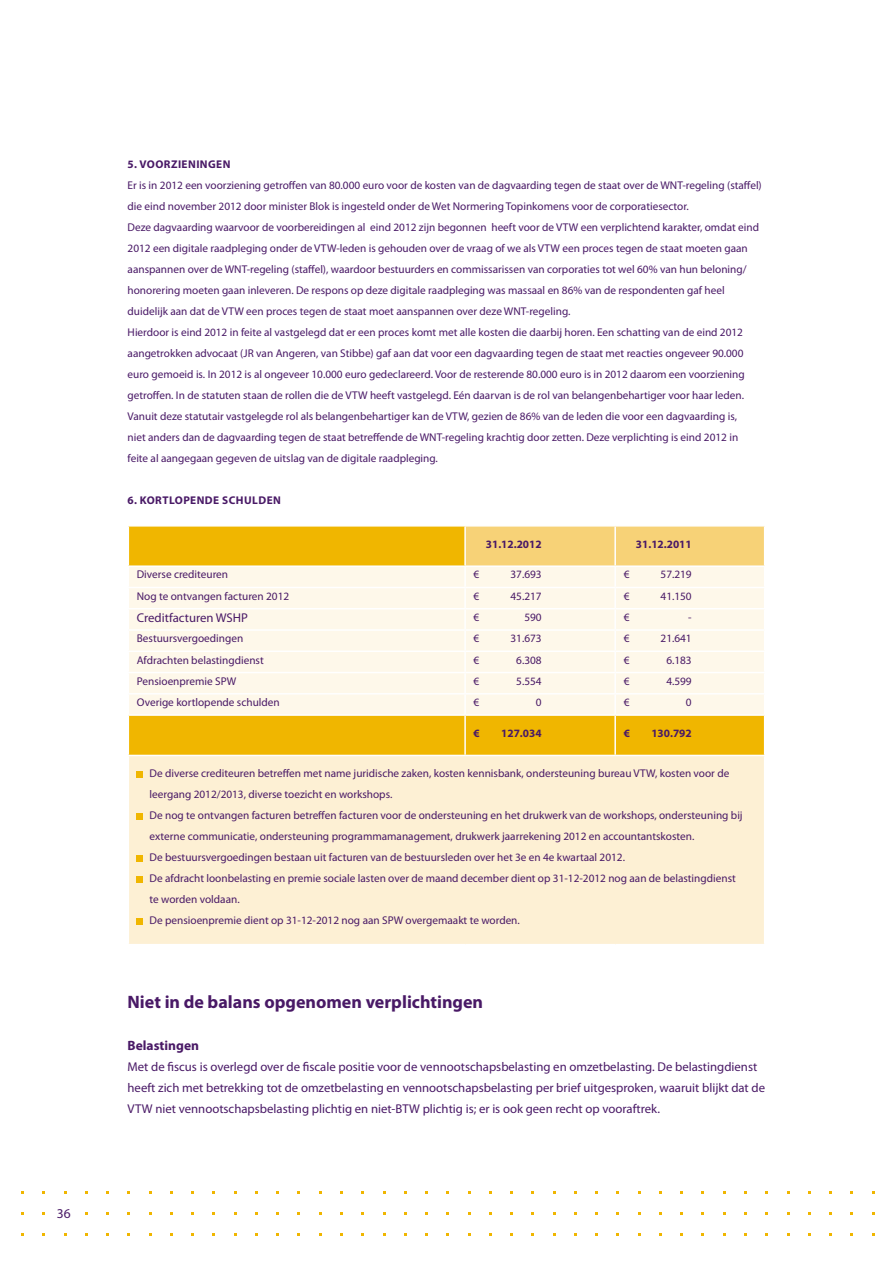
<style>
.page{position:relative;width:893px;height:1263px;background:#fff}
.page>*{position:absolute;margin:0;border:0;box-sizing:border-box;transform-origin:0 0}
.t1{font:700 18px "Myriad Pro";color:#491966}
.t2{font:700 13.5px "Myriad Pro";color:#491966}
.t3{font:13.5px "Myriad Pro";color:#491966}
.t4{font:12.75px/21px "Myriad Pro";color:#491966}
.t5{font:11.25px/21px "Myriad Pro";color:#491966}
.t6{font:700 11.25px "Myriad Pro";color:#491966}
.t7{font:700 11.25px "Myriad Pro";letter-spacing:.04em;color:#491966}
</style>
<div class="page">
<div style="left:129px;top:527px;width:635px;height:228px;background:#f0b600"></div>
<div style="left:129px;top:567px;width:335px;height:147px;background:#fef8ea"></div>
<div style="left:128px;top:755px;width:637px;height:190px;background:#fdf0d4"></div>
<hr style="left:128px;top:565px;width:337px;height:2px;background:#fff">
<hr style="left:128px;top:587px;width:337px;height:1px;background:#fff">
<hr style="left:128px;top:608px;width:337px;height:1px;background:#fff">
<hr style="left:128px;top:629px;width:337px;height:2px;background:#fff">
<hr style="left:128px;top:650px;width:337px;height:2px;background:#fff">
<hr style="left:128px;top:672px;width:337px;height:1px;background:#fff">
<hr style="left:128px;top:693px;width:337px;height:1px;background:#fff">
<svg style="left:464px;top:526px;width:301px;height:188px"></svg>
<hr style="left:128px;top:714px;width:337px;height:2px;background:#fff">
<hr style="left:465px;top:714px;width:150px;height:2px;background:#fff">
<hr style="left:464px;top:716px;width:2px;height:39px;background:#fff">
<hr style="left:615px;top:714px;width:150px;height:2px;background:#fff">
<hr style="left:614px;top:716px;width:2px;height:39px;background:#fff">
<hr style="left:128px;top:755px;width:337px;height:1px;background:#fff">
<hr style="left:128px;top:756px;width:1px;height:188px;background:#fff">
<hr style="left:465px;top:755px;width:150px;height:1px;background:#fff">
<hr style="left:615px;top:755px;width:150px;height:1px;background:#fff">
<hr style="left:764px;top:756px;width:1px;height:188px;background:#fff">
<hr style="left:128px;top:944px;width:337px;height:1px;background:#fff">
<hr style="left:465px;top:944px;width:150px;height:1px;background:#fff">
<hr style="left:615px;top:944px;width:150px;height:1px;background:#fff">
<svg style="left:137px;top:771px;width:6px;height:6px"></svg>
<svg style="left:137px;top:813px;width:6px;height:6px"></svg>
<svg style="left:137px;top:855px;width:6px;height:6px"></svg>
<svg style="left:137px;top:876px;width:6px;height:6px"></svg>
<svg style="left:137px;top:918px;width:6px;height:6px"></svg>
<p class="t3" style="left:57px;top:1206px;width:16px">36</p>
<p class="t7" style="left:128px;top:158px;width:104px">5. Voorzieningen</p>
<p class="t5" style="left:128px;top:175px;width:636px">Er is in 2012 een voorziening getroffen van 80.000 euro voor de kosten van de dagvaarding tegen de staat over de WNT-regeling (staffel) die eind november 2012 door minister Blok is ingesteld onder de Wet Normering Topinkomens voor de corporatiesector.<br>Deze dagvaarding waarvoor de voorbereidingen al eind 2012 zijn begonnen heeft voor de VTW een verplichtend karakter, omdat eind 2012 een digitale raadpleging onder de VTW-leden is gehouden over de vraag of we als VTW een proces tegen de staat moeten gaan aanspannen over de WNT-regeling (staffel), waardoor bestuurders en commissarissen van corporaties tot wel 60% van hun beloning/ honorering moeten gaan inleveren. De respons op deze digitale raadpleging was massaal en 86% van de respondenten gaf heel duidelijk aan dat de VTW een proces tegen de staat moet aanspannen over deze WNT-regeling.<br>Hierdoor is eind 2012 in feite al vastgelegd dat er een proces komt met alle kosten die daarbij horen. Een schatting van de eind 2012 aangetrokken advocaat (JR van Angeren, van Stibbe) gaf aan dat voor een dagvaarding tegen de staat met reacties ongeveer 90.000 euro gemoeid is. In 2012 is al ongeveer 10.000 euro gedeclareerd. Voor de resterende 80.000 euro is in 2012 daarom een voorziening getroffen. In de statuten staan de rollen die de VTW heeft vastgelegd. Eén daarvan is de rol van belangenbehartiger voor haar leden.<br>Vanuit deze statutair vastgelegde rol als belangenbehartiger kan de VTW, gezien de 86% van de leden die voor een dagvaarding is,<br>niet anders dan de dagvaarding tegen de staat betreffende de WNT-regeling krachtig door zetten. Deze verplichting is eind 2012 in<br>feite al aangegaan gegeven de uitslag van de digitale raadpleging.</p>
<p class="t7" style="left:128px;top:494px;width:155px">6. Kortlopende schulden</p>
<p class="t6" style="left:486px;top:537px;width:57px">31.12.2012</p>
<p class="t6" style="left:636px;top:537px;width:57px">31.12.2011</p>
<p class="t5" style="left:137px;top:564px;width:93px">Diverse crediteuren</p>
<p class="t5" style="left:474px;top:564px;width:7px">€</p>
<p class="t5" style="left:510px;top:564px;width:33px">37.693</p>
<p class="t5" style="left:624px;top:564px;width:7px">€</p>
<p class="t5" style="left:661px;top:564px;width:33px">57.219</p>
<p class="t5" style="left:137px;top:586px;width:154px">Nog te ontvangen facturen 2012</p>
<p class="t5" style="left:474px;top:586px;width:7px">€</p>
<p class="t5" style="left:510px;top:586px;width:33px">45.217</p>
<p class="t5" style="left:624px;top:586px;width:7px">€</p>
<p class="t5" style="left:661px;top:586px;width:33px">41.150</p>
<p class="t4" style="left:137px;top:607px;width:113px">Creditfacturen WSHP</p>
<p class="t5" style="left:474px;top:607px;width:7px">€</p>
<p class="t5" style="left:524px;top:607px;width:19px">590</p>
<p class="t5" style="left:624px;top:607px;width:7px">€</p>
<p class="t5" style="left:688px;top:607px;width:5px">-</p>
<p class="t5" style="left:137px;top:628px;width:108px">Bestuursvergoedingen</p>
<p class="t5" style="left:474px;top:628px;width:7px">€</p>
<p class="t5" style="left:510px;top:628px;width:33px">31.673</p>
<p class="t5" style="left:624px;top:628px;width:7px">€</p>
<p class="t5" style="left:660px;top:628px;width:33px">21.641</p>
<p class="t5" style="left:137px;top:649px;width:128px">Afdrachten belastingdienst</p>
<p class="t5" style="left:474px;top:649px;width:7px">€</p>
<p class="t5" style="left:516px;top:649px;width:27px">6.308</p>
<p class="t5" style="left:624px;top:649px;width:7px">€</p>
<p class="t5" style="left:666px;top:649px;width:27px">6.183</p>
<p class="t5" style="left:137px;top:671px;width:101px">Pensioenpremie SPW</p>
<p class="t5" style="left:474px;top:671px;width:7px">€</p>
<p class="t5" style="left:516px;top:671px;width:27px">5.554</p>
<p class="t5" style="left:624px;top:671px;width:7px">€</p>
<p class="t5" style="left:666px;top:671px;width:27px">4.599</p>
<p class="t5" style="left:137px;top:692px;width:144px">Overige kortlopende schulden</p>
<p class="t5" style="left:474px;top:692px;width:7px">€</p>
<p class="t5" style="left:536px;top:692px;width:7px">0</p>
<p class="t5" style="left:624px;top:692px;width:7px">€</p>
<p class="t5" style="left:686px;top:692px;width:7px">0</p>
<p class="t6" style="left:474px;top:727px;width:8px">€</p>
<p class="t6" style="left:501px;top:727px;width:42px">127.034</p>
<p class="t6" style="left:624px;top:727px;width:8px">€</p>
<p class="t6" style="left:651px;top:727px;width:42px">130.792</p>
<p class="t5" style="left:150px;top:763px;width:595px">De diverse crediteuren betreffen met name juridische zaken, kosten kennisbank, ondersteuning bureau VTW, kosten voor de leergang 2012/2013, diverse toezicht en workshops.<br>De nog te ontvangen facturen betreffen facturen voor de ondersteuning en het drukwerk van de workshops, ondersteuning bij externe communicatie, ondersteuning programmamanagement, drukwerk jaarrekening 2012 en accountantskosten.<br>De bestuursvergoedingen bestaan uit facturen van de bestuursleden over het 3e en 4e kwartaal 2012.<br>De afdracht loonbelasting en premie sociale lasten over de maand december dient op 31-12-2012 nog aan de belastingdienst te worden voldaan.<br>De pensioenpremie dient op 31-12-2012 nog aan SPW overgemaakt te worden.</p>
<h1 class="t1" style="left:128px;top:992px;width:357px">Niet in de balans opgenomen verplichtingen</h1>
<p class="t2" style="left:128px;top:1038px;width:73px">Belastingen</p>
<p class="t4" style="left:128px;top:1057px;width:639px">Met de fiscus is overlegd over de fiscale positie voor de vennootschapsbelasting en omzetbelasting. De belastingdienst heeft zich met betrekking tot de omzetbelasting en vennootschapsbelasting per brief uitgesproken, waaruit blijkt dat de<br>VTW niet vennootschapsbelasting plichtig en niet-BTW plichtig is; er is ook geen recht op vooraftrek.</p>
</div>
